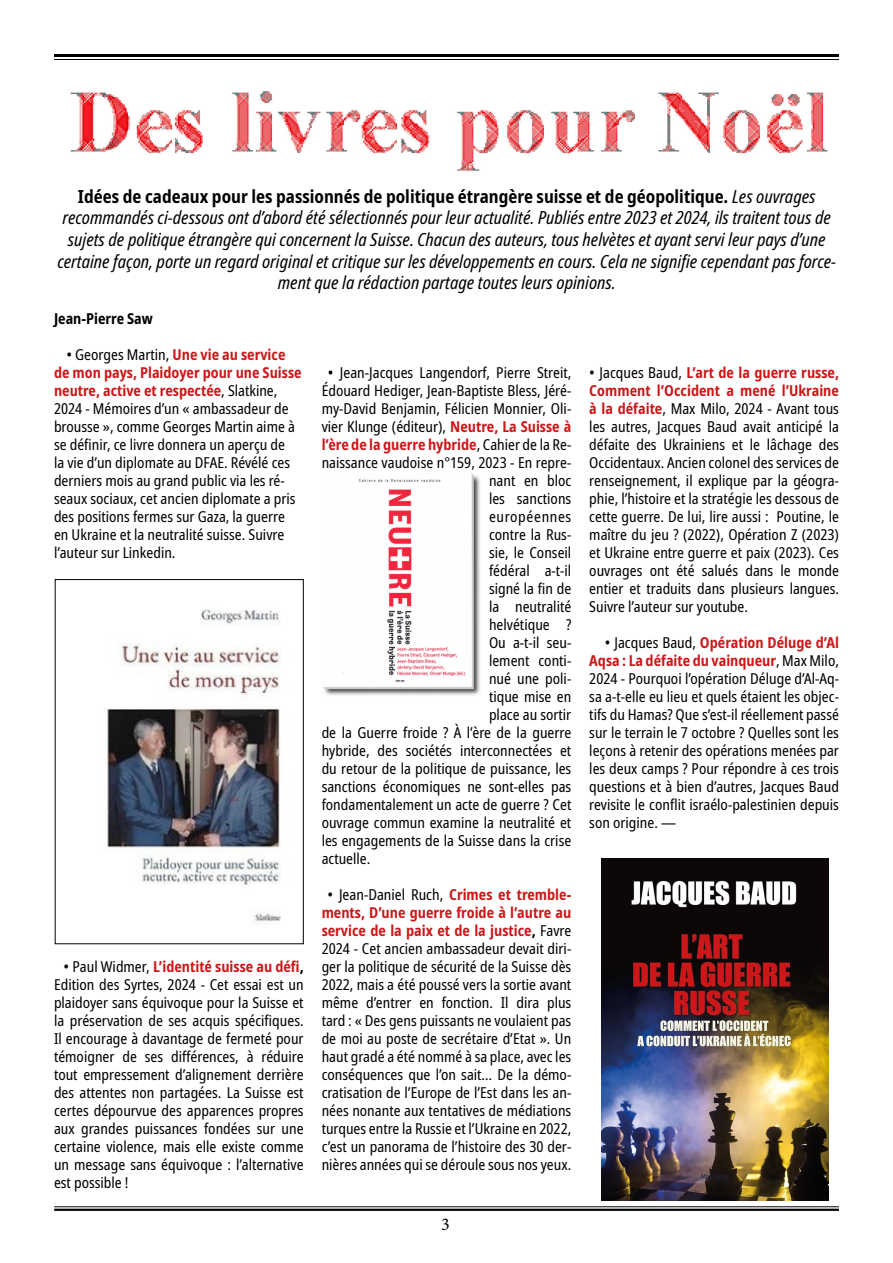
<style>
.page{position:relative;width:893px;height:1263px;background:#fff}
.page>*{position:absolute;margin:0;border:0;box-sizing:border-box;transform-origin:0 0}
.t1{font:italic condensed 18px/21.6px "Noto Sans";color:#000;text-align:center}
.t2{font:18px "Minion Pro";color:#000}
.t3{font:condensed 15px/18px "Noto Sans";color:#000;text-align:justify}
.t4{font:700 condensed 15px "Noto Sans";color:#cd1719}
.t5{font:700 condensed 15px "Noto Sans";color:#000}
.t6{font:condensed 15px "Noto Sans";letter-spacing:.04em;color:#000}
.s1{font-weight:700;font-style:normal}
.s2{font-weight:700;color:#cd1719}
.s3{font-weight:700}
.s4{font-weight:400;color:#000}
</style>
<div class="page">
<hr style="left:54px;top:54px;width:785px;height:3px;background:#000">
<hr style="left:54px;top:59px;width:785px;height:1px;background:#000">
<hr style="left:54px;top:1206px;width:785px;height:1px;background:#000">
<hr style="left:54px;top:1208px;width:785px;height:3px;background:#000">
<img style="left:70px;top:91px;width:758px;height:80px">
<img style="left:107px;top:609px;width:174px;height:312px">
<div style="left:55px;top:579px;width:249px;height:365px;border:1px solid #000"></div>
<img style="left:601px;top:858px;width:227px;height:342px">
<img style="left:324px;top:473px;width:156px;height:222px">
<p class="t1" style="left:57px;top:186px;width:780px"><span class="s1">Idées de cadeaux pour les passionnés de politique étrangère suisse et de géopolitique.</span> Les ouvrages recommandés ci-dessous ont d’abord été sélectionnés pour leur actualité. Publiés entre 2023 et 2024, ils traitent tous de sujets de politique étrangère qui concernent la Suisse. Chacun des auteurs, tous helvètes et ayant servi leur pays d’une certaine façon, porte un regard original et critique sur les développements en cours. Cela ne signifie cependant pas force&shy;ment que la rédaction partage toutes leurs opinions.</p>
<p class="t5" style="left:54px;top:308px;width:100px">Jean-Pierre Saw</p>
<p class="t3" style="left:54px;top:346px;width:249px;text-align:left;text-indent:12px">• Georges Martin, <span class="s2">Une vie au service de mon pays, Plaidoyer pour une Suisse neutre, active et respectée</span>, Slatkine, 2024 - Mémoires d’un « ambassadeur de brousse », comme Georges Martin aime à se définir, ce livre donnera un aperçu de<br>la vie d’un diplomate au DFAE. Révélé ces derniers mois au grand public via les ré&shy;seaux sociaux, cet ancien diplomate a pris des positions fermes sur Gaza, la guerre en Ukraine et la neutralité suisse. Suivre l’auteur sur Linkedin.</p>
<p class="t3" style="left:54px;top:958px;width:251px;text-indent:10px">• Paul Widmer, <span class="s2">L’identité suisse au défi</span><span class="s3">, </span>Edition des Syrtes, 2024 - Cet essai est un plaidoyer sans équivoque pour la Suisse et la préservation de ses acquis spécifiques.<br>Il encourage à davantage de fermeté pour témoigner de ses différences, à réduire tout empressement d’alignement derrière des attentes non partagées. La Suisse est certes dépourvue des apparences propres aux grandes puissances fondées sur une certaine violence, mais elle existe comme un message sans équivoque : l’alternative est possible !</p>
<p class="t3" style="left:328px;top:364px;width:245px">• Jean-Jacques Langendorf, Pierre Streit,</p>
<p class="t3" style="left:322px;top:382px;width:251px">Édouard Hediger, Jean-Baptiste Bless, Jéré-</p>
<p class="t3" style="left:322px;top:400px;width:251px">my-David Benjamin, Félicien Monnier, Oli-</p>
<p class="t3" style="left:322px;top:418px;width:251px">vier Klunge (éditeur), <span class="s2">Neutre, La Suisse à</span></p>
<p class="t4" style="left:322px;top:434px;width:251px">l’ère de la guerre hybride<span class="s4">, Cahier de la Re-</span></p>
<p class="t3" style="left:322px;top:454px;width:251px">naissance vaudoise n°159, 2023 - En repre-</p>
<p class="t3" style="left:489px;top:472px;width:84px">nant en bloc</p>
<p class="t3" style="left:489px;top:490px;width:84px">les sanctions</p>
<p class="t6" style="left:489px;top:506px;width:84px">européennes</p>
<p class="t3" style="left:489px;top:526px;width:84px">contre la Rus-</p>
<p class="t3" style="left:489px;top:544px;width:84px">sie, le Conseil</p>
<p class="t3" style="left:489px;top:562px;width:84px">fédéral a-t-il</p>
<p class="t3" style="left:489px;top:580px;width:84px">signé la fin de</p>
<p class="t3" style="left:489px;top:598px;width:84px">la neutralité</p>
<p class="t3" style="left:489px;top:616px;width:84px">helvétique ?</p>
<p class="t3" style="left:489px;top:634px;width:84px">Ou a-t-il seu-</p>
<p class="t3" style="left:489px;top:652px;width:84px">lement conti-</p>
<p class="t3" style="left:489px;top:670px;width:84px">nué une poli-</p>
<p class="t3" style="left:489px;top:688px;width:84px">tique mise en</p>
<p class="t3" style="left:489px;top:706px;width:84px">place au sortir</p>
<p class="t3" style="left:322px;top:724px;width:251px">de la Guerre froide ? À l’ère de la guerre</p>
<p class="t3" style="left:322px;top:742px;width:251px">hybride, des sociétés interconnectées et</p>
<p class="t3" style="left:322px;top:760px;width:251px">du retour de la politique de puissance, les</p>
<p class="t3" style="left:322px;top:778px;width:251px">sanctions économiques ne sont-elles pas</p>
<p class="t3" style="left:322px;top:796px;width:251px">fondamentalement un acte de guerre ? Cet</p>
<p class="t3" style="left:322px;top:814px;width:251px">ouvrage commun examine la neutralité et</p>
<p class="t3" style="left:322px;top:832px;width:251px">les engagements de la Suisse dans la crise</p>
<p class="t3" style="left:322px;top:850px;width:50px">actuelle.</p>
<p class="t3" style="left:322px;top:886px;width:251px;text-align:center">• Jean-Daniel Ruch, <span class="s2">Crimes et tremble&shy;ments, D’une guerre froide à l’autre au service de la paix et de la justice</span><span class="s3">,</span> Favre 2024 - Cet ancien ambassadeur devait diri&shy;ger la politique de sécurité de la Suisse dès 2022, mais a été poussé vers la sortie avant même d’entrer en fonction. Il dira plus tard : « Des gens puissants ne voulaient pas de moi au poste de secrétaire d’Etat ». Un haut gradé a été nommé à sa place, avec les conséquences que l’on sait… De la démo&shy;cratisation de l’Europe de l’Est dans les an&shy;nées nonante aux tentatives de médiations turques entre la Russie et l’Ukraine en 2022, c’est un panorama de l’histoire des 30 der&shy;nières années qui se déroule sous nos yeux.</p>
<p class="t2" style="left:441px;top:1212px;width:10px">3</p>
<p class="t3" style="left:589px;top:364px;width:251px">• Jacques Baud, <span class="s2">L’art de la guerre russe, Comment l’Occident a mené l’Ukraine à la défaite</span>, Max Milo, 2024 - Avant tous les autres, Jacques Baud avait anticipé la défaite des Ukrainiens et le lâchage des Occidentaux. Ancien colonel des services de renseignement, il explique par la géogra&shy;phie, l’histoire et la stratégie les dessous de cette guerre. De lui, lire aussi : Poutine, le maître du jeu ? (2022), Opération Z (2023) et Ukraine entre guerre et paix (2023). Ces ouvrages ont été salués dans le monde entier et traduits dans plusieurs langues.<br>Suivre l’auteur sur youtube.</p>
<p class="t3" style="left:589px;top:634px;width:251px;text-indent:16px">• Jacques Baud, <span class="s2">Opération Déluge d’Al Aqsa : La défaite du vainqueur</span>, Max Milo, 2024 - Pourquoi l’opération Déluge d’Al-Aq&shy;sa a-t-elle eu lieu et quels étaient les objec&shy;tifs du Hamas? Que s’est-il réellement passé sur le terrain le 7 octobre ? Quelles sont les leçons à retenir des opérations menées par les deux camps ? Pour répondre à ces trois questions et à bien d’autres, Jacques Baud revisite le conflit israélo-palestinien depuis son origine. —</p>
</div>
